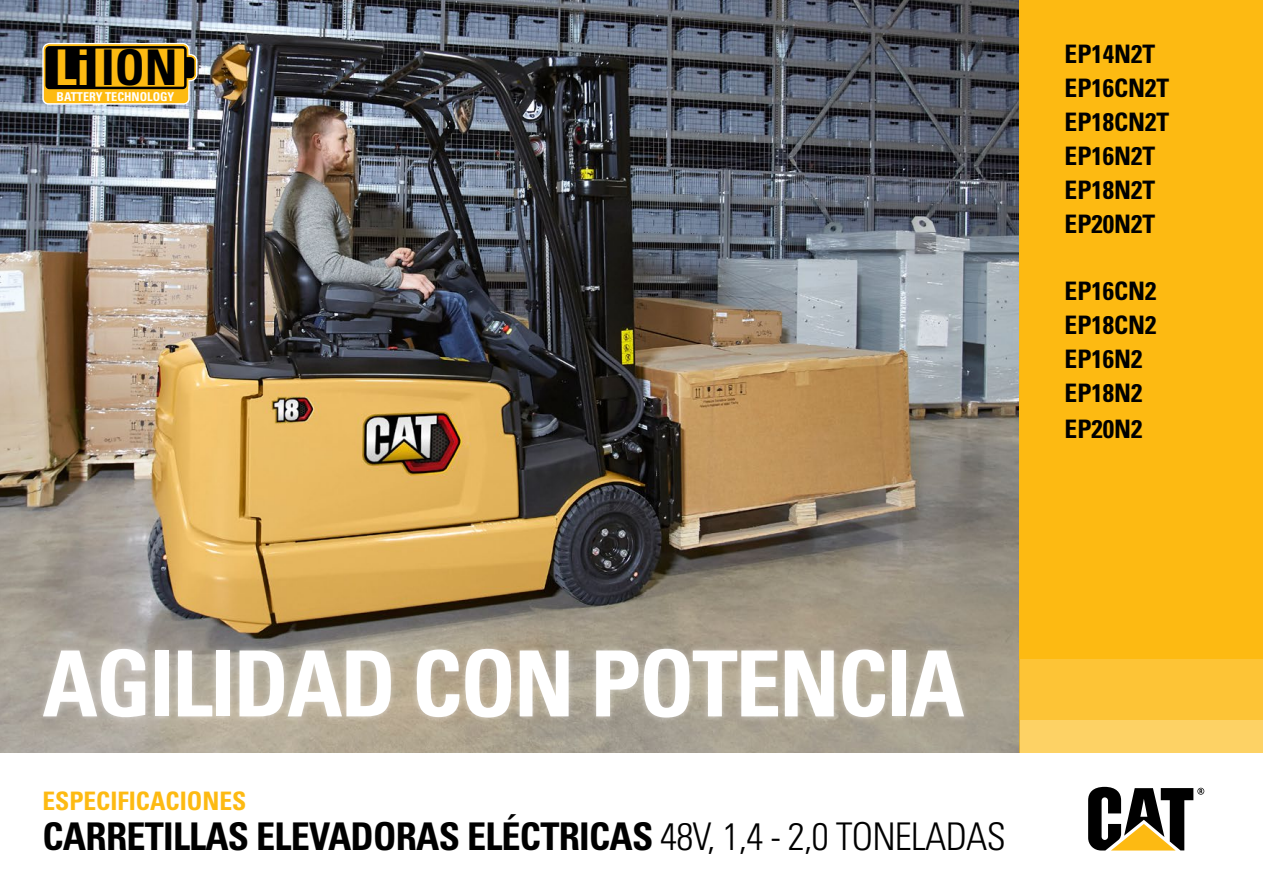
<style>
.page{position:relative;width:1263px;height:893px;background:#fff}
.page>*{position:absolute;margin:0;border:0;box-sizing:border-box;transform-origin:0 0}
.t1{font:91.2px "Univers LTCYR 67 Bold Cond";letter-spacing:-.025em;color:#fff}
.t2{font:700 condensed 49.2px "Univers";color:#000}
.t3{font:38.25px "Univers LTCYR 67 Bold Cond";letter-spacing:-.02em;color:#000}
.t4{font:25.5px/33.9px "Univers LTCYR 67 Bold Cond";color:#000}
.t5{font:25.5px "Univers LTCYR 67 Bold Cond";color:#fdba12}
.t6{font:700 condensed 12.15px "Univers";color:#fff}
.s1{color:#fdba12}
.s2{font-family:"Univers LTCYR 47 Light Cond"}
</style>
<div class="page">
<img style="left:0;top:0;width:1019px;height:753px">
<svg style="left:1088px;top:787px;width:116px;height:63px"></svg>
<div style="left:1019px;top:0;width:244px;height:658px;background:#fdba12"></div>
<div style="left:1019px;top:658px;width:244px;height:62px;background:#fdc436"></div>
<div style="left:1019px;top:720px;width:244px;height:33px;background:#fdd265"></div>
<div style="left:37px;top:643px;width:933px;height:81px;background:#fff;opacity:.5"></div>
<svg style="left:42px;top:43px;width:155px;height:62px;background:#ad841f"></svg>
<h2 class="t2" style="left:55px;top:38px;width:125px"><span class="s1">Li</span> ION</h2>
<p class="t6" style="left:57px;top:89px;width:119px">BATTERY TECHNOLOGY</p>
<p class="t4" style="left:1065px;top:36px;width:106px">EP14N2T<br>EP16CN2T<br>EP18CN2T<br>EP16N2T<br>EP18N2T<br>EP20N2T</p>
<p class="t4" style="left:1065px;top:274px;width:93px;line-height:34.3px">EP16CN2<br>EP18CN2<br>EP16N2<br>EP18N2<br>EP20N2</p>
<h1 class="t1" style="left:42px;top:628px;width:924px">AGILIDAD CON POTENCIA</h1>
<p class="t5" style="left:43px;top:785px;width:205px">ESPECIFICACIONES</p>
<h3 class="t3" style="left:43px;top:813px;width:965px">CARRETILLAS ELEVADORAS ELÉCTRICAS <span class="s2">48V, 1,4 - 2,0 TONELADAS</span></h3>
</div>
